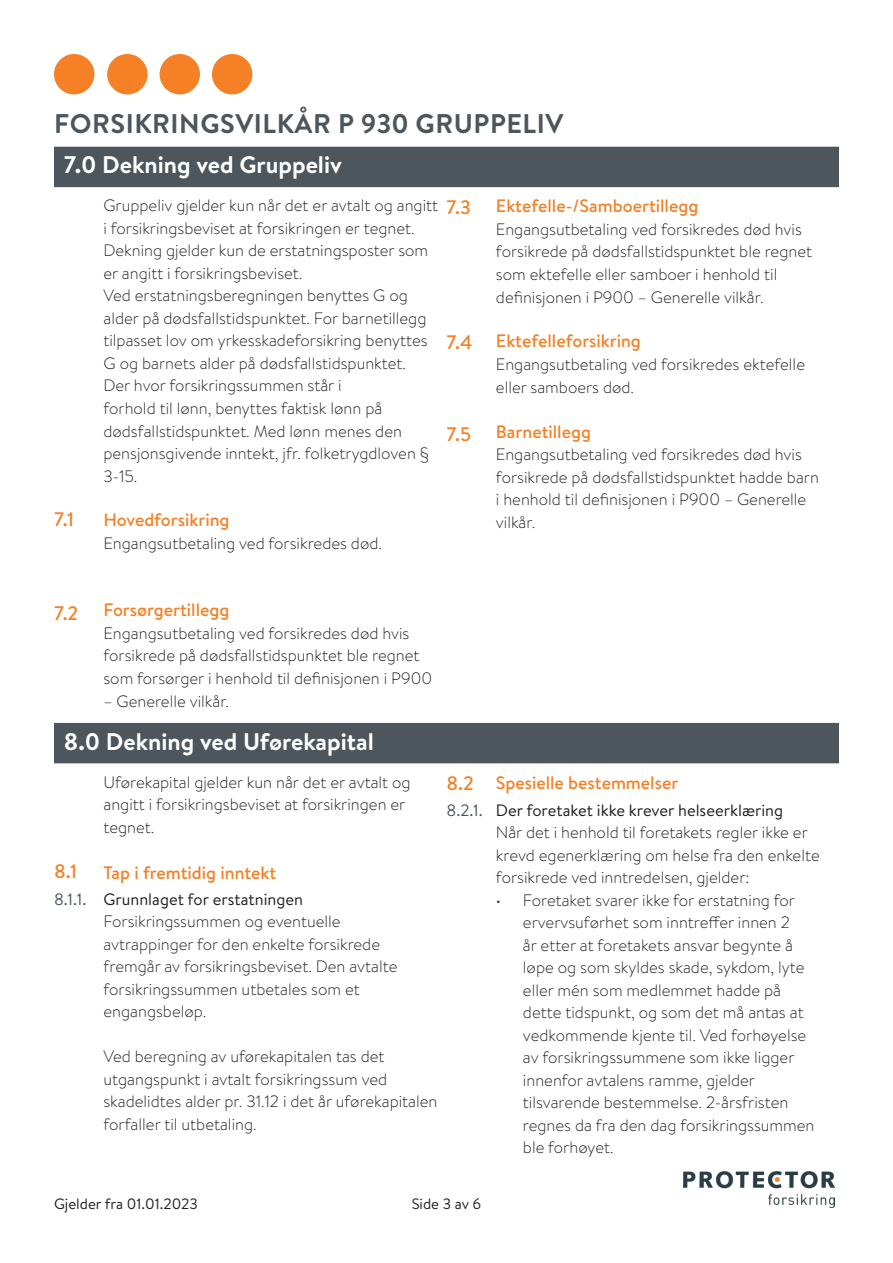
<style>
.page{position:relative;width:893px;height:1263px;background:#fff}
.page>*{position:absolute;margin:0;border:0;box-sizing:border-box;transform-origin:0 0}
.t1{font:700 27px "Brandon Text";letter-spacing:.02em;color:#4c565c}
.t2{font:700 24px "Brandon Text";color:#fff}
.t3{font:500 19.5px "Brandon Text";color:#f58025}
.t4{font:500 18px "Brandon Text";color:#f58025}
.t5{font:300 16.5px/22.5px "Brandon Text";color:#231f20}
.t6{font:16.5px "Brandon Text";color:#231f20}
.t7{font:16.5px "Brandon Text";color:#4c565c}
.t8{font:15px "Brandon Text";color:#231f20}
</style>
<div class="page">
<div style="left:54px;top:54px;width:40px;height:40px;background:#f58025;border-radius:50%"></div>
<div style="left:107px;top:54px;width:41px;height:40px;background:#f58025;border-radius:50%"></div>
<div style="left:160px;top:54px;width:40px;height:40px;background:#f58025;border-radius:50%"></div>
<div style="left:212px;top:54px;width:40px;height:40px;background:#f58025;border-radius:50%"></div>
<img style="left:683px;top:1171px;width:152px;height:37px">
<div style="left:54px;top:147px;width:785px;height:40px;background:#4c565c"></div>
<div style="left:54px;top:723px;width:785px;height:40px;background:#4c565c"></div>
<h1 class="t1" style="left:54px;top:105px;width:511px">FORSIKRINGSVILKÅR P 930 GRUPPELIV</h1>
<h2 class="t2" style="left:64px;top:148px;width:280px">7.0 Dekning ved Gruppeliv</h2>
<p class="t5" style="left:103px;top:194px;width:336px">Gruppeliv gjelder kun når det er avtalt og angitt i forsikringsbeviset at forsikringen er tegnet.<br>Dekning gjelder kun de erstatningsposter som er angitt i forsikringsbeviset.<br>Ved erstatningsberegningen benyttes G og alder på dødsfallstidspunktet. For barnetillegg tilpasset lov om yrkesskadeforsikring benyttes G og barnets alder på dødsfallstidspunktet.<br>Der hvor forsikringssummen står i<br>forhold til lønn, benyttes faktisk lønn på dødsfallstidspunktet. Med lønn menes den pensjonsgivende inntekt, jfr. folketrygdloven § 3-15.</p>
<p class="t4" style="left:103px;top:508px;width:128px">Hovedforsikring</p>
<p class="t5" style="left:103px;top:531px;width:280px">Engangsutbetaling ved forsikredes død.</p>
<p class="t3" style="left:446px;top:193px;width:26px">7.3</p>
<p class="t4" style="left:496px;top:194px;width:204px">Ektefelle-/Samboertillegg</p>
<p class="t5" style="left:496px;top:217px;width:318px">Engangsutbetaling ved forsikredes død hvis forsikrede på dødsfallstidspunktet ble regnet som ektefelle eller samboer i henhold til definisjonen i P900 – Generelle vilkår.</p>
<p class="t4" style="left:496px;top:329px;width:146px">Ektefelleforsikring</p>
<p class="t5" style="left:496px;top:352px;width:311px">Engangsutbetaling ved forsikredes ektefelle eller samboers død.</p>
<p class="t4" style="left:496px;top:419px;width:97px">Barnetillegg</p>
<p class="t5" style="left:496px;top:442px;width:325px">Engangsutbetaling ved forsikredes død hvis forsikrede på dødsfallstidspunktet hadde barn i henhold til definisjonen i P900 – Generelle</p>
<p class="t3" style="left:446px;top:329px;width:27px">7.4</p>
<p class="t3" style="left:446px;top:421px;width:26px">7.5</p>
<p class="t3" style="left:54px;top:505px;width:22px">7.1</p>
<p class="t5" style="left:496px;top:510px;width:41px">vilkår.</p>
<p class="t3" style="left:54px;top:600px;width:26px">7.2</p>
<p class="t4" style="left:103px;top:598px;width:127px">Forsørgertillegg</p>
<p class="t5" style="left:103px;top:621px;width:330px">Engangsutbetaling ved forsikredes død hvis forsikrede på dødsfallstidspunktet ble regnet som forsørger i henhold til definisjonen i P900</p>
<p class="t5" style="left:103px;top:689px;width:127px">– Generelle vilkår.</p>
<h2 class="t2" style="left:64px;top:724px;width:312px">8.0 Dekning ved Uførekapital</h2>
<p class="t3" style="left:54px;top:858px;width:25px">8.1</p>
<p class="t7" style="left:54px;top:888px;width:34px">8.1.1.</p>
<p class="t5" style="left:103px;top:770px;width:309px">Uførekapital gjelder kun når det er avtalt og angitt i forsikringsbeviset at forsikringen er tegnet.</p>
<p class="t4" style="left:103px;top:860px;width:174px">Tap i fremtidig inntekt</p>
<p class="t6" style="left:103px;top:888px;width:201px">Grunnlaget for erstatningen</p>
<p class="t5" style="left:103px;top:910px;width:296px">Forsikringssummen og eventuelle avtrappinger for den enkelte forsikrede fremgår av forsikringsbeviset. Den avtalte forsikringssummen utbetales som et engangsbeløp.</p>
<p class="t5" style="left:103px;top:1045px;width:336px">Ved beregning av uførekapitalen tas det utgangspunkt i avtalt forsikringssum ved skadelidtes alder pr. 31.12 i det år uførekapitalen forfaller til utbetaling.</p>
<p class="t3" style="left:446px;top:769px;width:29px">8.2</p>
<p class="t7" style="left:446px;top:799px;width:38px">8.2.1.</p>
<p class="t4" style="left:496px;top:770px;width:184px">Spesielle bestemmelser</p>
<p class="t6" style="left:496px;top:799px;width:289px">Der foretaket ikke krever helseerklæring</p>
<p class="t5" style="left:496px;top:821px;width:325px">Når det i henhold til foretakets regler ikke er krevd egenerklæring om helse fra den enkelte forsikrede ved inntredelsen, gjelder:</p>
<p class="t5" style="left:523px;top:888px;width:293px;text-indent:-27px">• Foretaket svarer ikke for erstatning for ervervsuførhet som inntreffer innen 2<br>år etter at foretakets ansvar begynte å løpe og som skyldes skade, sykdom, lyte eller mén som medlemmet hadde på dette tidspunkt, og som det må antas at vedkommende kjente til. Ved forhøyelse av forsikringssummene som ikke ligger innenfor avtalens ramme, gjelder tilsvarende bestemmelse. 2-årsfristen regnes da fra den dag forsikringssummen ble forhøyet.</p>
<p class="t8" style="left:54px;top:1193px;width:146px">Gjelder fra 01.01.2023</p>
<p class="t8" style="left:412px;top:1193px;width:71px">Side 3 av 6</p>
</div>
